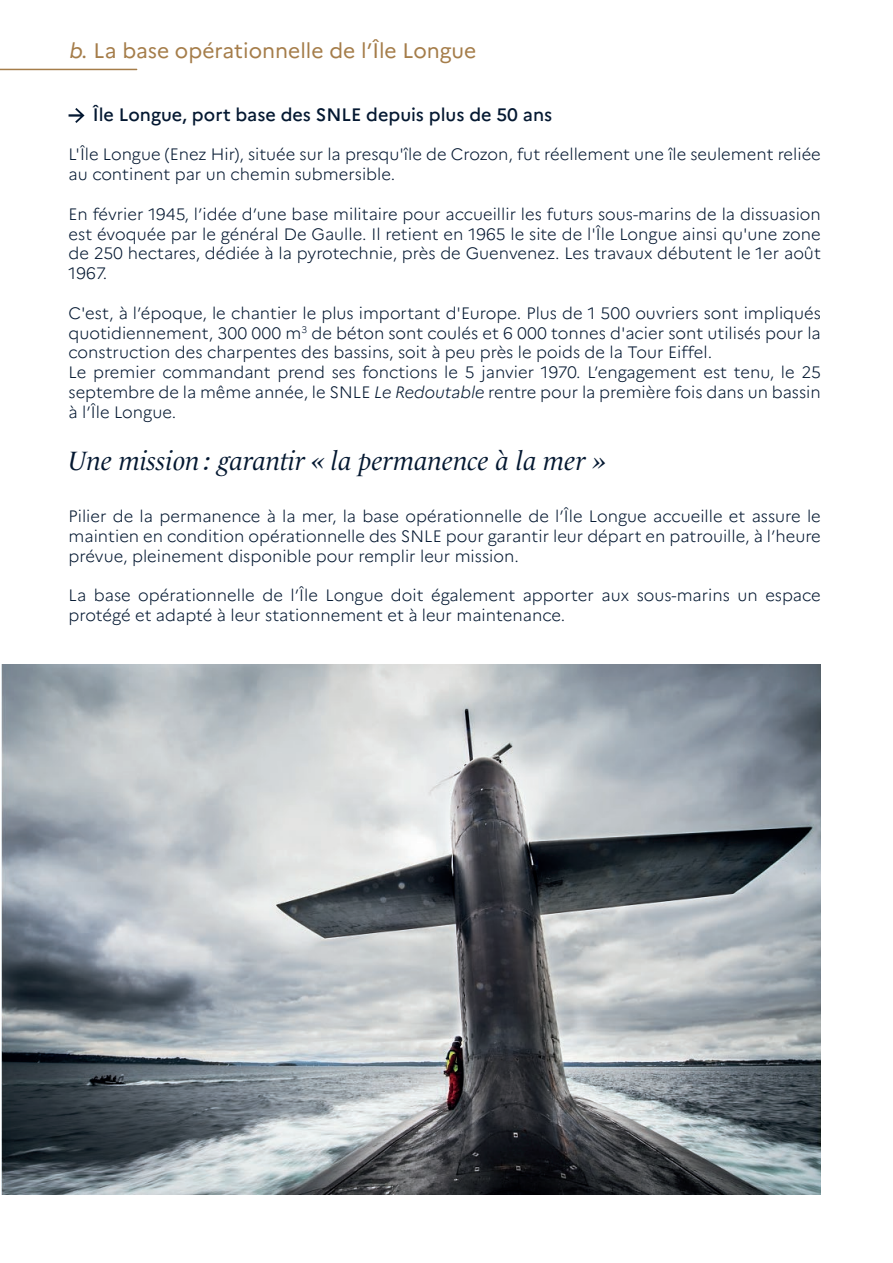
<style>
.page{position:relative;width:893px;height:1263px;background:#fff}
.page>*{position:absolute;margin:0;border:0;box-sizing:border-box;transform-origin:0 0}
.t1{font:italic 27px "Le Monde Livre Cla Std";color:#041831}
.t2{font:21px "Marianne";color:#a57d4a}
.t3{font:500 18px "Marianne";color:#041831}
.t4{font:300 16.5px/19.8px "Marianne";color:#041831}
.s1{font-style:italic}
</style>
<div class="page">
<svg style="left:0;top:69px;width:137px;height:1px"></svg>
<svg style="left:69px;top:108px;width:16px;height:15px"></svg>
<img style="left:1px;top:664px;width:819px;height:530px">
<p class="t2" style="left:69px;top:38px;width:408px"><span class="s1">b.</span> La base opérationnelle de l’Île Longue</p>
<p class="t3" style="left:93px;top:104px;width:461px">Île Longue, port base des SNLE depuis plus de 50 ans</p>
<p class="t4" style="left:69px;top:145px;width:754px">L'Île Longue (Enez Hir), située sur la presqu'île de Crozon, fut réellement une île seulement reliée au continent par un chemin submersible.</p>
<p class="t4" style="left:69px;top:204px;width:754px;text-align:justify">En février 1945, l’idée d’une base militaire pour accueillir les futurs sous-marins de la dissuasion est évoquée par le général De Gaulle. Il retient en 1965 le site de l'Île Longue ainsi qu'une zone de 250 hectares, dédiée à la pyrotechnie, près de Guenvenez. Les travaux débutent le 1er août 1967.</p>
<p class="t4" style="left:69px;top:303px;width:754px">C'est, à l’époque, le chantier le plus important d'Europe. Plus de 1 500 ouvriers sont impliqués quotidiennement, 300 000 m<sup>3</sup> de béton sont coulés et 6 000 tonnes d'acier sont utilisés pour la construction des charpentes des bassins, soit à peu près le poids de la Tour Eiffel.<br>Le premier commandant prend ses fonctions le 5 janvier 1970. L’engagement est tenu, le 25 septembre de la même année, le SNLE <span class="s1">Le Redoutable</span> rentre pour la première fois dans un bassin à l’Île Longue.</p>
<h1 class="t1" style="left:69px;top:445px;width:539px">Une mission : garantir « la permanence à la mer »</h1>
<p class="t4" style="left:69px;top:506px;width:754px;text-align:justify">Pilier de la permanence à la mer, la base opérationnelle de l’Île Longue accueille et assure le maintien en condition opérationnelle des SNLE pour garantir leur départ en patrouille, à l’heure prévue, pleinement disponible pour remplir leur mission.</p>
<p class="t4" style="left:69px;top:586px;width:754px">La base opérationnelle de l’Île Longue doit également apporter aux sous-marins un espace protégé et adapté à leur stationnement et à leur maintenance.</p>
</div>
